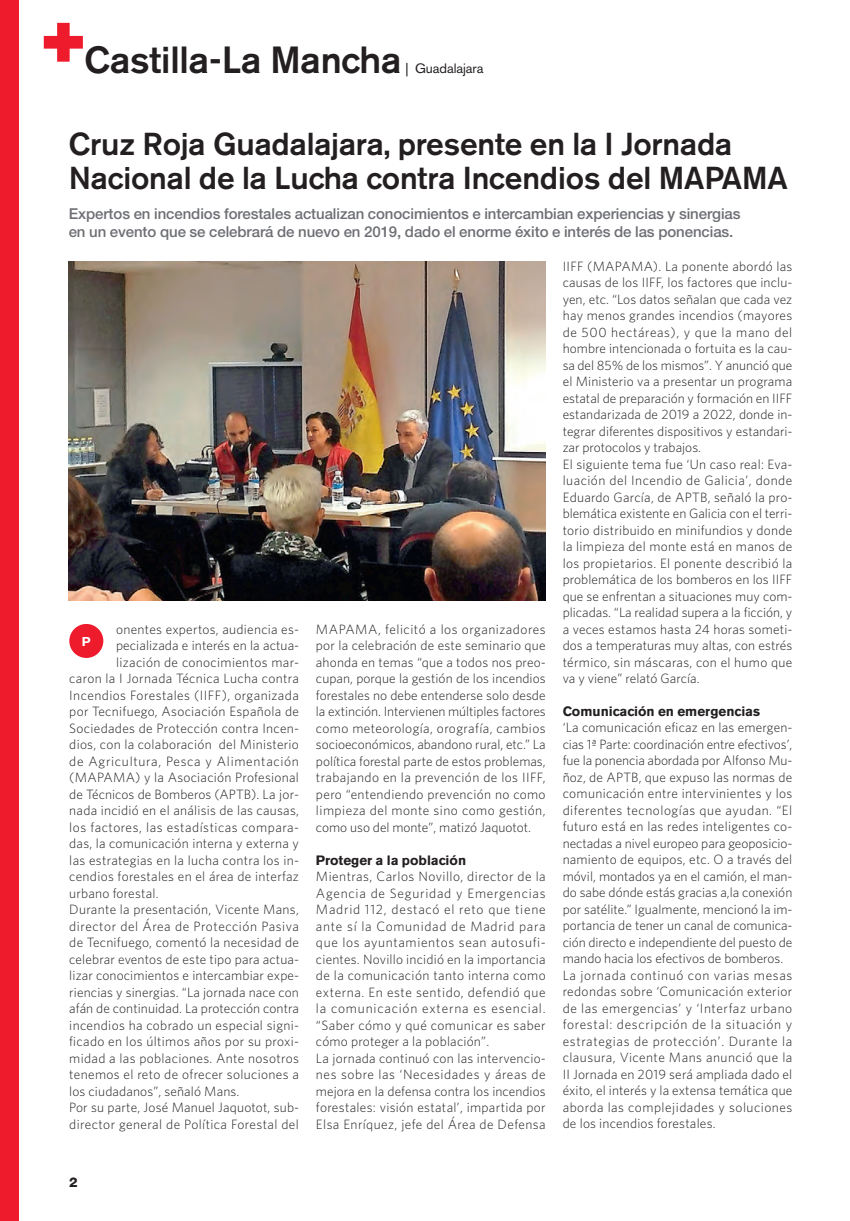
<style>
.page{position:relative;width:850px;height:1221px;background:#fff}
.page>*{position:absolute;margin:0;border:0;box-sizing:border-box;transform-origin:0 0}
.t1{font:500 37.5px "Akzidenz Grotesk BE";letter-spacing:-.005em;color:#231f20}
.t2{font:500 31.5px/34.5px "Akzidenz Grotesk BE";letter-spacing:-.005em;color:#231f20}
.t3{font:500 15px/18px "Helvetica Neue";letter-spacing:-.005em;color:#6d6f74}
.t4{font:300 13.5px/16.5px "Whitney";letter-spacing:.02em;color:#231f20}
.t5{font:300 13.5px "Whitney";letter-spacing:.04em;color:#231f20}
.t6{font:700 13.5px "Akzidenz Grotesk BE";color:#231f20}
.t7{font:300 13.5px "Whitney";letter-spacing:.05em;color:#231f20}
.t8{font:13.5px "Akzidenz Grotesk BE";letter-spacing:-.005em;color:#231f20}
.t9{font:800 13.5px "Helvetica Neue";color:#231f20}
.t10{font:700 12.75px "Akzidenz Grotesk BE";color:#fff}
</style>
<div class="page">
<div style="left:0;top:0;width:19px;height:1221px;background:#ee1b2c"></div>
<div style="left:69px;top:624px;width:34px;height:34px;background:#ee1b2c;border-radius:50%"></div>
<svg style="left:44px;top:23px;width:39px;height:39px"></svg>
<img style="left:69px;top:262px;width:477px;height:339px">
<h1 class="t1" style="left:85px;top:46px;width:318px">Castilla-La Mancha</h1>
<p class="t8" style="left:405px;top:63px;width:79px">| Guadalajara</p>
<h2 class="t2" style="left:69px;top:129px;width:721px">Cruz Roja Guadalajara, presente en la I Jornada<br>Nacional de la Lucha contra Incendios del MAPAMA</h2>
<p class="t3" style="left:69px;top:206px;width:673px">Expertos en incendios forestales actualizan conocimientos e intercambian experiencias y sinergias en un evento que se celebrará de nuevo en 2019, dado el enorme éxito e interés de las ponencias.</p>
<p class="t4" style="left:116px;top:622px;width:185px">onentes expertos, audiencia es-</p>
<p class="t4" style="left:116px;top:638px;width:185px">pecializada e interés en la actua-</p>
<p class="t4" style="left:116px;top:655px;width:185px">lización de conocimientos mar-</p>
<p class="t4" style="left:69px;top:671px;width:231px">caron la I Jornada Técnica Lucha contra</p>
<p class="t4" style="left:69px;top:688px;width:231px">Incendios Forestales (IIFF), organizada</p>
<p class="t4" style="left:69px;top:704px;width:231px">por Tecnifuego, Asociación Española de</p>
<p class="t4" style="left:69px;top:721px;width:231px">Sociedades de Protección contra Incen-</p>
<p class="t4" style="left:69px;top:737px;width:231px">dios, con la colaboración del Ministerio</p>
<p class="t7" style="left:69px;top:756px;width:231px">de Agricultura, Pesca y Alimentación</p>
<p class="t4" style="left:69px;top:770px;width:231px">(MAPAMA) y la Asociación Profesional</p>
<p class="t4" style="left:69px;top:787px;width:231px">de Técnicos de Bomberos (APTB). La jor-</p>
<p class="t4" style="left:69px;top:803px;width:231px">nada incidió en el análisis de las causas,</p>
<p class="t5" style="left:69px;top:822px;width:231px">los factores, las estadísticas compara-</p>
<p class="t4" style="left:69px;top:836px;width:231px">das, la comunicación interna y externa y</p>
<p class="t4" style="left:69px;top:853px;width:231px">las estrategias en la lucha contra los in-</p>
<p class="t4" style="left:69px;top:869px;width:231px">cendios forestales en el área de interfaz</p>
<p class="t4" style="left:69px;top:886px;width:91px">urbano forestal.</p>
<p class="t4" style="left:69px;top:902px;width:231px">Durante la presentación, Vicente Mans,</p>
<p class="t5" style="left:69px;top:921px;width:231px">director del Área de Protección Pasiva</p>
<p class="t4" style="left:69px;top:935px;width:231px">de Tecnifuego, comentó la necesidad de</p>
<p class="t4" style="left:69px;top:952px;width:231px">celebrar eventos de este tipo para actua-</p>
<p class="t4" style="left:69px;top:968px;width:231px">lizar conocimientos e intercambiar expe-</p>
<p class="t4" style="left:69px;top:985px;width:231px">riencias y sinergias. “La jornada nace con</p>
<p class="t4" style="left:69px;top:1001px;width:231px">afán de continuidad. La protección contra</p>
<p class="t4" style="left:69px;top:1018px;width:231px">incendios ha cobrado un especial signi-</p>
<p class="t4" style="left:69px;top:1034px;width:231px">ficado en los últimos años por su proxi-</p>
<p class="t4" style="left:69px;top:1051px;width:231px">midad a las poblaciones. Ante nosotros</p>
<p class="t4" style="left:69px;top:1067px;width:231px">tenemos el reto de ofrecer soluciones a</p>
<p class="t4" style="left:69px;top:1084px;width:172px">los ciudadanos”, señaló Mans.</p>
<p class="t4" style="left:69px;top:1100px;width:231px">Por su parte, José Manuel Jaquotot, sub-</p>
<p class="t4" style="left:69px;top:1117px;width:231px">director general de Política Forestal del</p>
<p class="t10" style="left:82px;top:637px;width:10px">P</p>
<p class="t4" style="left:316px;top:622px;width:231px;text-align:justify">MAPAMA, felicitó a los organizadores por la celebración de este seminario que ahonda en temas “que a todos nos preo&shy;cupan, porque la gestión de los incendios forestales no debe entenderse solo desde la extinción. Intervienen múltiples factores como meteorología, orografía, cambios socioeconómicos, abandono rural, etc.” La política forestal parte de estos problemas, trabajando en la prevención de los IIFF, pero “entendiendo prevención no como limpieza del monte sino como gestión, como uso del monte”, matizó Jaquotot.</p>
<p class="t6" style="left:316px;top:855px;width:152px">Proteger a la población</p>
<p class="t4" style="left:316px;top:869px;width:231px">Mientras, Carlos Novillo, director de la Agencia de Seguridad y Emergencias Madrid 112, destacó el reto que tiene ante sí la Comunidad de Madrid para que los ayuntamientos sean autosufi&shy;cientes. Novillo incidió en la importancia de la comunicación tanto interna como externa. En este sentido, defendió que la comunicación externa es esencial. “Saber cómo y qué comunicar es saber cómo proteger a la población”.<br>La jornada continuó con las intervencio&shy;nes sobre las ‘Necesidades y áreas de mejora en la defensa contra los incendios forestales: visión estatal’, impartida por Elsa Enríquez, jefe del Área de Defensa</p>
<p class="t4" style="left:563px;top:259px;width:231px">IIFF (MAPAMA). La ponente abordó las causas de los IIFF, los factores que inclu&shy;yen, etc. “Los datos señalan que cada vez hay menos grandes incendios (mayores de 500 hectáreas), y que la mano del hombre intencionada o fortuita es la cau&shy;sa del 85% de los mismos”. Y anunció que el Ministerio va a presentar un programa estatal de preparación y formación en IIFF estandarizada de 2019 a 2022, donde in&shy;tegrar diferentes dispositivos y estandari&shy;zar protocolos y trabajos.<br>El siguiente tema fue ‘Un caso real: Eva&shy;luación del Incendio de Galicia’, donde Eduardo García, de APTB, señaló la pro&shy;blemática existente en Galicia con el terri&shy;torio distribuido en minifundios y donde la limpieza del monte está en manos de los propietarios. El ponente describió la problemática de los bomberos en los IIFF que se enfrentan a situaciones muy com&shy;plicadas. “La realidad supera a la ficción, y a veces estamos hasta 24 horas someti&shy;dos a temperaturas muy altas, con estrés térmico, sin máscaras, con el humo que va y viene” relató García.</p>
<p class="t6" style="left:563px;top:706px;width:199px">Comunicación en emergencias</p>
<p class="t4" style="left:563px;top:721px;width:231px">‘La comunicación eficaz en las emergen&shy;cias 1ª Parte: coordinación entre efectivos’, fue la ponencia abordada por Alfonso Mu&shy;ñoz, de APTB, que expuso las normas de comunicación entre intervinientes y los diferentes tecnologías que ayudan. “El futuro está en las redes inteligentes co&shy;nectadas a nivel europeo para geoposicio&shy;namiento de equipos, etc. O a través del móvil, montados ya en el camión, el man&shy;do sabe dónde estás gracias a,la conexión por satélite.” Igualmente, mencionó la im&shy;portancia de tener un canal de comunica&shy;ción directo e independiente del puesto de mando hacia los efectivos de bomberos.<br>La jornada continuó con varias mesas redondas sobre ‘Comunicación exterior de las emergencias’ y ‘Interfaz urbano forestal: descripción de la situación y estrategias de protección’. Durante la clausura, Vicente Mans anunció que la II Jornada en 2019 será ampliada dado el éxito, el interés y la extensa temática que aborda las complejidades y soluciones de los incendios forestales.</p>
<p class="t9" style="left:69px;top:1178px;width:10px">2</p>
</div>
